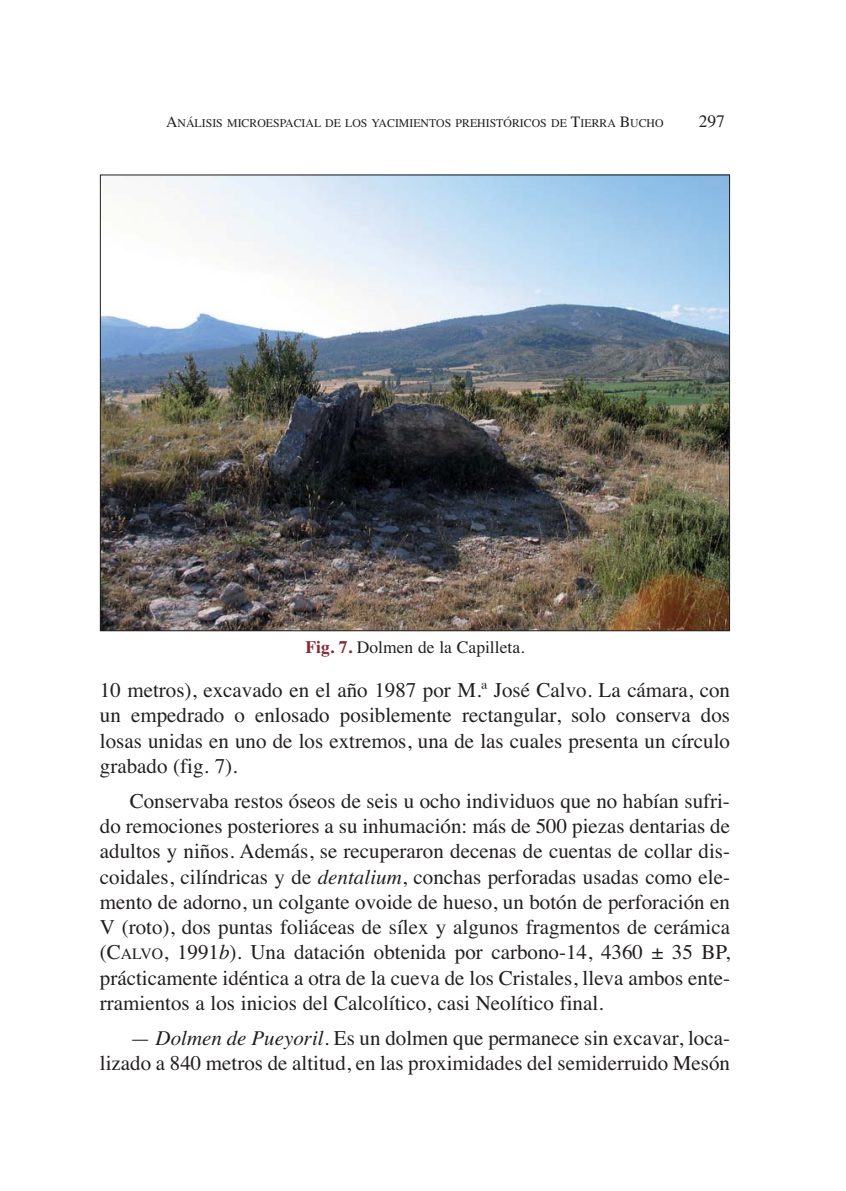
<style>
.page{position:relative;width:846px;height:1191px;background:#fff}
.page>*{position:absolute;margin:0;border:0;box-sizing:border-box;transform-origin:0 0}
.t1{font:21px/25.2px "Times";color:#231f20;text-align:justify}
.t2{font:17.5px "Times";color:#231f20}
.t3{font:11.9px "Times";color:#231f20}
.s1{font-size:15.75px}
.s2{font-weight:700;color:#882838}
.s3{font-style:italic}
</style>
<div class="page">
<img style="left:102px;top:176px;width:626px;height:453px">
<p class="t3" style="left:166px;top:119px;width:499px"><span class="s1">A</span>NÁLISIS MICROESPACIAL DE LOS YACIMIENTOS PREHISTÓRICOS DE <span class="s1">T</span>IERRA <span class="s1">B</span>UCHO</p>
<p class="t2" style="left:699px;top:115px;width:28px">297</p>
<p class="t2" style="left:305px;top:640px;width:220px"><span class="s2">Fig. 7.</span> Dolmen de la Capilleta.</p>
<p class="t1" style="left:100px;top:679px;width:632px">10 metros), excavado en el año 1987 por M.ª José Calvo. La cámara, con un empedrado o enlosado posiblemente rectangular, solo conserva dos losas unidas en uno de los extremos, una de las cuales presenta un círculo grabado (fig. 7).</p>
<p class="t1" style="left:100px;top:790px;width:632px;text-indent:30px">Conservaba restos óseos de seis u ocho individuos que no habían sufri&shy;do remociones posteriores a su inhumación: más de 500 piezas dentarias de adultos y niños. Además, se recuperaron decenas de cuentas de collar dis&shy;coidales, cilíndricas y de <span class="s3">dentalium</span>, conchas perforadas usadas como ele&shy;mento de adorno, un colgante ovoide de hueso, un botón de perforación en V (roto), dos puntas foliáceas de sílex y algunos fragmentos de cerámica (C<span class="s1">ALVO</span>, 1991<span class="s3">b</span>). Una datación obtenida por carbono-14, 4360 ± 35 BP, prácticamente idéntica a otra de la cueva de los Cristales, lleva ambos ente&shy;rramientos a los inicios del Calcolítico, casi Neolítico final.</p>
<p class="t1" style="left:100px;top:1027px;width:632px;text-align:right">— <span class="s3">Dolmen de Pueyoril.</span> Es un dolmen que permanece sin excavar, loca&shy;lizado a 840 metros de altitud, en las proximidades del semiderruido Mesón</p>
</div>
